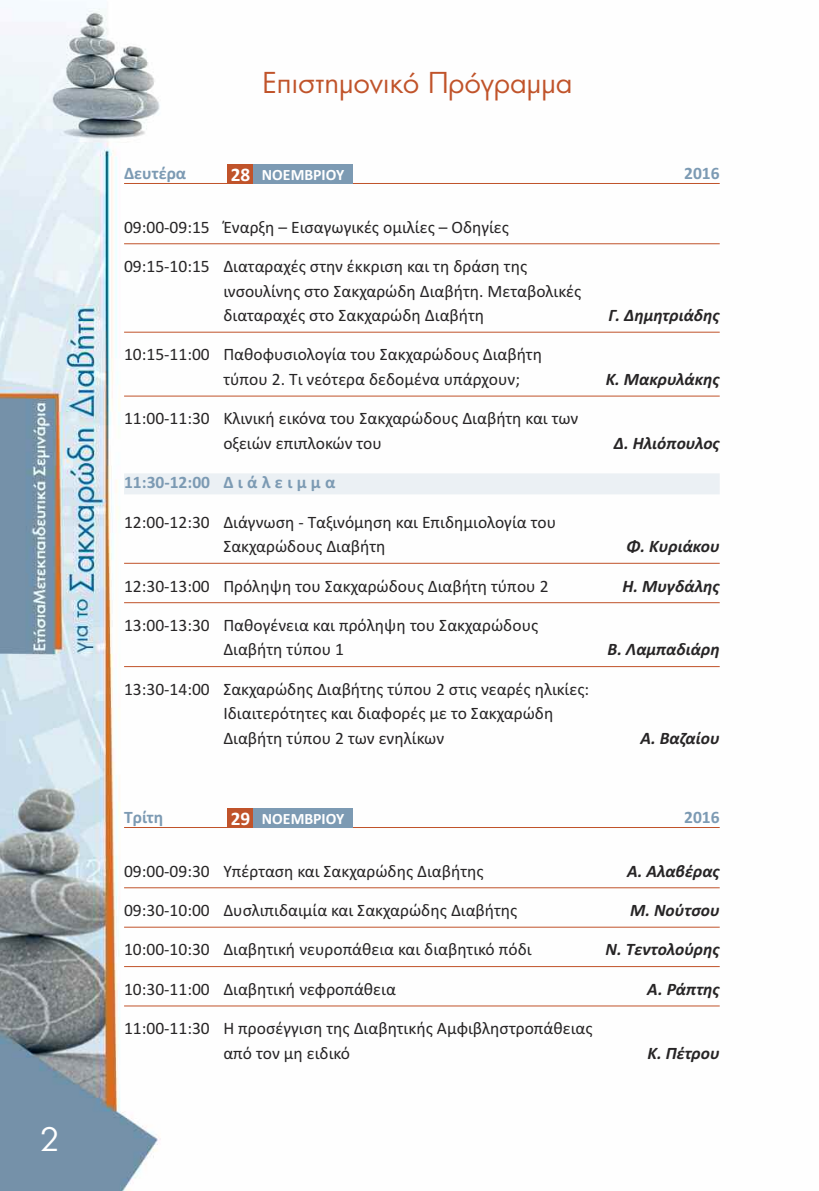
<style>
.page{position:relative;width:819px;height:1191px;background:#fff}
.page>*{position:absolute;margin:0;border:0;box-sizing:border-box;transform-origin:0 0}
.t1{font:31.5px "PF Futura Neu";color:#fff}
.t2{font:28px "PF Futura Neu";color:#c0532a}
.t3{font:17.5px/24.5px "Calibri";color:#272526}
.t4{font:italic 700 17.5px "Calibri";color:#272526}
.t5{font:700 17.5px "Calibri";color:#7c9ab3}
.t6{font:700 15.75px "Calibri";color:#fff}
.s1{font-size:19.25px}
</style>
<div class="page">
<img style="left:0;top:8px;width:720px;height:1183px">
<hr style="left:124px;top:183px;width:595px;height:1px;background:#c0532a">
<hr style="left:124px;top:243px;width:595px;height:1px;background:#c0532a">
<hr style="left:124px;top:332px;width:595px;height:1px;background:#c0532a">
<hr style="left:124px;top:396px;width:595px;height:1px;background:#c0532a">
<div style="left:124px;top:473px;width:595px;height:21px;background:#ebf0f4"></div>
<hr style="left:124px;top:563px;width:595px;height:1px;background:#c0532a">
<hr style="left:124px;top:602px;width:595px;height:1px;background:#c0532a">
<hr style="left:124px;top:666px;width:595px;height:1px;background:#c0532a">
<hr style="left:124px;top:827px;width:595px;height:1px;background:#c0532a">
<hr style="left:124px;top:887px;width:595px;height:1px;background:#c0532a">
<hr style="left:124px;top:926px;width:595px;height:1px;background:#c0532a">
<hr style="left:124px;top:966px;width:595px;height:1px;background:#c0532a">
<hr style="left:124px;top:1005px;width:595px;height:1px;background:#c0532a">
<div style="left:227px;top:164px;width:26px;height:20px;background:#c0532a"></div>
<div style="left:253px;top:164px;width:99px;height:20px;background:#7c9ab3"></div>
<div style="left:227px;top:808px;width:26px;height:20px;background:#c0532a"></div>
<div style="left:253px;top:808px;width:99px;height:20px;background:#7c9ab3"></div>
<h1 class="t1" style="left:40px;top:1118px;width:21px">2</h1>
<h2 class="t2" style="left:262px;top:65px;width:311px">Επιστημονικό Πρόγραμμα</h2>
<p class="t5" style="left:124px;top:162px;width:64px">Δευτέρα</p>
<p class="t5" style="left:684px;top:162px;width:37px">2016</p>
<p class="t3" style="left:124px;top:214px;width:386px">09:00-09:15 Έναρξη – Εισαγωγικές ομιλίες – Οδηγίες</p>
<p class="t3" style="left:223px;top:254px;width:359px;text-indent:-99px">09:15-10:15 Διαταραχές στην έκκριση και τη δράση της ινσουλίνης στο Σακχαρώδη Διαβήτη. Μεταβολικές διαταραχές στο Σακχαρώδη Διαβήτη</p>
<p class="t6" style="left:231px;top:165px;width:115px"><span class="s1">28</span> ΝΟΕΜΒΡΙΟΥ</p>
<p class="t4" style="left:608px;top:305px;width:113px">Γ. Δημητριάδης</p>
<p class="t3" style="left:223px;top:342px;width:320px;text-indent:-99px">10:15-11:00 Παθοφυσιολογία του Σακχαρώδους Διαβήτη τύπου 2. Τι νεότερα δεδομένα υπάρχουν;</p>
<p class="t3" style="left:223px;top:406px;width:356px;text-indent:-99px">11:00-11:30 Κλινική εικόνα του Σακχαρώδους Διαβήτη και των οξειών επιπλοκών του</p>
<p class="t5" style="left:124px;top:472px;width:213px">11:30-12:00 Δ ι ά λ ε ι μ μ α</p>
<p class="t3" style="left:223px;top:509px;width:334px;text-indent:-99px">12:00-12:30 Διάγνωση - Ταξινόμηση και Επιδημιολογία του<br>Σακχαρώδους Διαβήτη</p>
<p class="t4" style="left:605px;top:369px;width:115px">Κ. Μακρυλάκης</p>
<p class="t4" style="left:614px;top:432px;width:107px">Δ. Ηλιόπουλος</p>
<p class="t4" style="left:626px;top:536px;width:95px">Φ. Κυριάκου</p>
<p class="t3" style="left:124px;top:573px;width:426px">12:30-13:00 Πρόληψη του Σακχαρώδους Διαβήτη τύπου 2</p>
<p class="t4" style="left:622px;top:575px;width:99px">Η. Μυγδάλης</p>
<p class="t3" style="left:223px;top:612px;width:316px;text-indent:-99px">13:00-13:30 Παθογένεια και πρόληψη του Σακχαρώδους<br>Διαβήτη τύπου 1</p>
<p class="t4" style="left:607px;top:639px;width:114px">Β. Λαμπαδιάρη</p>
<p class="t3" style="left:223px;top:676px;width:367px;text-indent:-99px">13:30-14:00 Σακχαρώδης Διαβήτης τύπου 2 στις νεαρές ηλικίες:<br>Ιδιαιτερότητες και διαφορές με το Σακχαρώδη<br>Διαβήτη τύπου 2 των ενηλίκων</p>
<p class="t4" style="left:640px;top:727px;width:81px">Α. Βαζαίου</p>
<p class="t5" style="left:124px;top:806px;width:41px">Τρίτη</p>
<p class="t5" style="left:684px;top:806px;width:37px">2016</p>
<p class="t3" style="left:124px;top:858px;width:361px">09:00-09:30 Υπέρταση και Σακχαρώδης Διαβήτης</p>
<p class="t4" style="left:627px;top:860px;width:94px">Α. Αλαβέρας</p>
<p class="t3" style="left:124px;top:897px;width:395px">09:30-10:00 Δυσλιπιδαιμία και Σακχαρώδης Διαβήτης</p>
<p class="t4" style="left:630px;top:899px;width:91px">Μ. Νούτσου</p>
<p class="t3" style="left:124px;top:937px;width:409px">10:00-10:30 Διαβητική νευροπάθεια και διαβητικό πόδι</p>
<p class="t4" style="left:605px;top:939px;width:116px">Ν. Τεντολούρης</p>
<p class="t3" style="left:124px;top:976px;width:273px">10:30-11:00 Διαβητική νεφροπάθεια</p>
<p class="t4" style="left:647px;top:978px;width:74px">Α. Ράπτης</p>
<p class="t3" style="left:223px;top:1016px;width:371px;text-indent:-99px">11:00-11:30 Η προσέγγιση της Διαβητικής Αμφιβληστροπάθειας από τον μη ειδικό</p>
<p class="t6" style="left:231px;top:809px;width:115px"><span class="s1">29</span> ΝΟΕΜΒΡΙΟΥ</p>
<p class="t4" style="left:647px;top:1042px;width:74px">Κ. Πέτρου</p>
</div>
